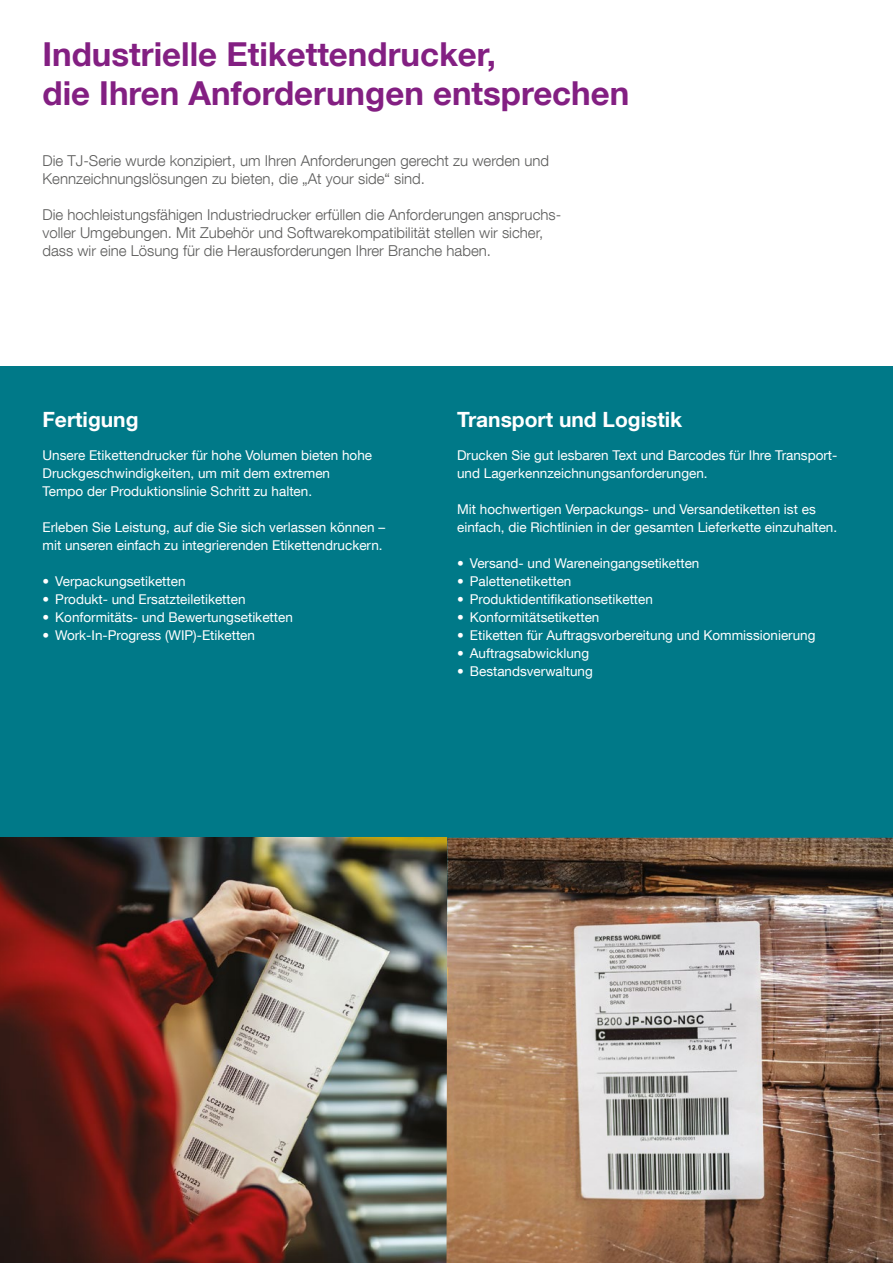
<style>
.page{position:relative;width:893px;height:1263px;background:#fff}
.page>*{position:absolute;margin:0;border:0;box-sizing:border-box;transform-origin:0 0}
.t1{font:700 33px/39px "Helvetica Neue LT Com";color:#831f82}
.t2{font:700 21px "Helvetica Neue LT Com";color:#fff}
.t3{font:300 15px/18px "Helvetica Neue LT Com";color:#5c5c5b}
.t4{font:13.5px/18px "Helvetica Neue LT Com";color:#fff}
</style>
<div class="page">
<div style="left:0;top:366px;width:893px;height:555px;background:#007988"></div>
<img style="left:0;top:838px;width:893px;height:425px">
<h1 class="t1" style="left:43px;top:34px;width:588px">Industrielle Etikettendrucker,<br>die Ihren Anforderungen entsprechen</h1>
<p class="t3" style="left:43px;top:151px;width:508px">Die TJ-Serie wurde konzipiert, um Ihren Anforderungen gerecht zu werden und<br>Kennzeichnungslösungen zu bieten, die „At your side“ sind.</p>
<p class="t3" style="left:43px;top:205px;width:520px">Die hochleistungsfähigen Industriedrucker erfüllen die Anforderungen anspruchs&shy;voller Umgebungen. Mit Zubehör und Softwarekompatibilität stellen wir sicher, dass wir eine Lösung für die Herausforderungen Ihrer Branche haben.</p>
<h2 class="t2" style="left:43px;top:407px;width:98px">Fertigung</h2>
<p class="t4" style="left:43px;top:446px;width:331px">Unsere Etikettendrucker für hohe Volumen bieten hohe<br>Druckgeschwindigkeiten, um mit dem extremen<br>Tempo der Produktionslinie Schritt zu halten.</p>
<p class="t4" style="left:43px;top:518px;width:344px">Erleben Sie Leistung, auf die Sie sich verlassen können – mit unseren einfach zu integrierenden Etikettendruckern.</p>
<p class="t4" style="left:43px;top:572px;width:145px">• Verpackungsetiketten</p>
<p class="t4" style="left:43px;top:590px;width:205px">• Produkt- und Ersatzteiletiketten</p>
<p class="t4" style="left:43px;top:608px;width:252px">• Konformitäts- und Bewertungsetiketten</p>
<p class="t4" style="left:43px;top:626px;width:214px">• Work-In-Progress (WIP)-Etiketten</p>
<h2 class="t2" style="left:457px;top:407px;width:227px">Transport und Logistik</h2>
<p class="t4" style="left:457px;top:446px;width:382px">Drucken Sie gut lesbaren Text und Barcodes für Ihre Transport&shy;und Lagerkennzeichnungsanforderungen.</p>
<p class="t4" style="left:457px;top:500px;width:382px">Mit hochwertigen Verpackungs- und Versandetiketten ist es einfach, die Richtlinien in der gesamten Lieferkette einzuhalten.</p>
<p class="t4" style="left:457px;top:554px;width:244px">• Versand- und Wareneingangsetiketten</p>
<p class="t4" style="left:457px;top:572px;width:116px">• Palettenetiketten</p>
<p class="t4" style="left:457px;top:590px;width:197px">• Produktidentifikationsetiketten</p>
<p class="t4" style="left:457px;top:608px;width:144px">• Konformitätsetiketten</p>
<p class="t4" style="left:457px;top:626px;width:360px">• Etiketten für Auftragsvorbereitung und Kommissionierung</p>
<p class="t4" style="left:457px;top:644px;width:134px">• Auftragsabwicklung</p>
<p class="t4" style="left:457px;top:662px;width:137px">• Bestandsverwaltung</p>
</div>
